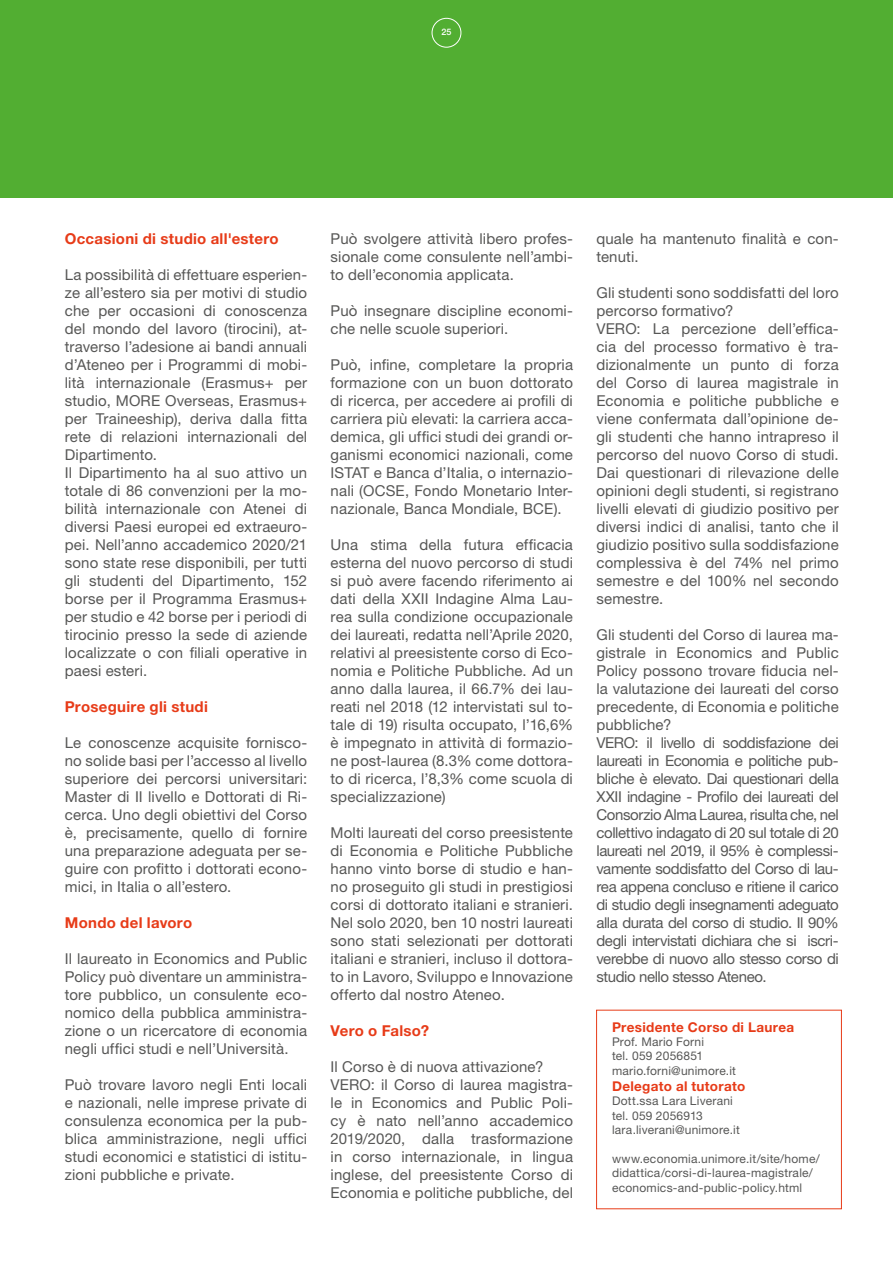
<style>
.page{position:relative;width:893px;height:1263px;background:#fff}
.page>*{position:absolute;margin:0;border:0;box-sizing:border-box;transform-origin:0 0}
.t1{font:15px/18px "Helvetica Neue LT Std";letter-spacing:.01em;color:#575756;text-align:justify}
.t2{font:15px/18px "Helvetica Neue LT Std";letter-spacing:-.025em;color:#575756}
.t3{font:700 15px "Helvetica Neue LT Std";letter-spacing:.02em;color:#e73b18}
.t4{font:700 13.5px "Helvetica Neue LT Std";letter-spacing:.025em;color:#e73b18}
.t5{font:12px/14.4px "Helvetica Neue LT Std";letter-spacing:.02em;color:#575756}
.t6{font:500 9px "Helvetica Neue LT Std";color:#fff}
</style>
<div class="page">
<div style="left:596px;top:1010px;width:246px;height:199px;border:1px solid #e73b18"></div>
<div style="left:0;top:0;width:893px;height:197px;background:#52ae32"></div>
<div style="left:432px;top:18px;width:29px;height:29px;border:1px solid #fff;border-radius:50%"></div>
<p class="t6" style="left:441px;top:27px;width:12px">25</p>
<p class="t3" style="left:65px;top:229px;width:215px">Occasioni di studio all'estero</p>
<p class="t1" style="left:65px;top:265px;width:244px;text-align:left">La possibilità di effettuare esperien&shy;ze all’estero sia per motivi di studio che per occasioni di conoscenza del mondo del lavoro (tirocini), at&shy;traverso l’adesione ai bandi annuali d’Ateneo per i Programmi di mobi&shy;lità internazionale (Erasmus+ per studio, MORE Overseas, Erasmus+ per Traineeship), deriva dalla fitta rete di relazioni internazionali del Dipartimento.<br>Il Dipartimento ha al suo attivo un totale di 86 convenzioni per la mo&shy;bilità internazionale con Atenei di diversi Paesi europei ed extraeuro&shy;pei. Nell’anno accademico 2020/21 sono state rese disponibili, per tutti gli studenti del Dipartimento, 152 borse per il Programma Erasmus+ per studio e 42 borse per i periodi di tirocinio presso la sede di aziende localizzate o con filiali operative in paesi esteri.</p>
<p class="t3" style="left:65px;top:697px;width:145px">Proseguire gli studi</p>
<p class="t1" style="left:65px;top:733px;width:244px">Le conoscenze acquisite fornisco&shy;no solide basi per l’accesso al livello superiore dei percorsi universitari:<br>Master di II livello e Dottorati di Ri&shy;cerca. Uno degli obiettivi del Corso è, precisamente, quello di fornire una preparazione adeguata per se&shy;guire con profitto i dottorati econo&shy;mici, in Italia o all’estero.</p>
<p class="t3" style="left:65px;top:913px;width:129px">Mondo del lavoro</p>
<p class="t1" style="left:65px;top:949px;width:244px">Il laureato in Economics and Public Policy può diventare un amministra&shy;tore pubblico, un consulente eco&shy;nomico della pubblica amministra&shy;zione o un ricercatore di economia negli uffici studi e nell’Università.</p>
<p class="t1" style="left:65px;top:1075px;width:244px">Può trovare lavoro negli Enti locali e nazionali, nelle imprese private di consulenza economica per la pub&shy;blica amministrazione, negli uffici studi economici e statistici di istitu&shy;zioni pubbliche e private.</p>
<p class="t1" style="left:331px;top:229px;width:244px">Può svolgere attività libero profes&shy;sionale come consulente nell’ambi&shy;to dell’economia applicata.</p>
<p class="t1" style="left:331px;top:301px;width:244px">Può insegnare discipline economi&shy;che nelle scuole superiori.</p>
<p class="t1" style="left:331px;top:355px;width:244px">Può, infine, completare la propria formazione con un buon dottorato di ricerca, per accedere ai profili di carriera più elevati: la carriera acca&shy;demica, gli uffici studi dei grandi or&shy;ganismi economici nazionali, come ISTAT e Banca d’Italia, o internazio&shy;nali (OCSE, Fondo Monetario Inter&shy;nazionale, Banca Mondiale, BCE).</p>
<p class="t1" style="left:331px;top:535px;width:244px">Una stima della futura efficacia esterna del nuovo percorso di studi si può avere facendo riferimento ai dati della XXII Indagine Alma Lau&shy;rea sulla condizione occupazionale dei laureati, redatta nell’Aprile 2020, relativi al preesistente corso di Eco&shy;nomia e Politiche Pubbliche. Ad un anno dalla laurea, il 66.7% dei lau&shy;reati nel 2018 (12 intervistati sul to&shy;tale di 19) risulta occupato, l’16,6% è impegnato in attività di formazio&shy;ne post-laurea (8.3% come dottora&shy;to di ricerca, l’8,3% come scuola di specializzazione)</p>
<p class="t1" style="left:331px;top:823px;width:244px">Molti laureati del corso preesistente di Economia e Politiche Pubbliche hanno vinto borse di studio e han&shy;no proseguito gli studi in prestigiosi corsi di dottorato italiani e stranieri.<br>Nel solo 2020, ben 10 nostri laureati sono stati selezionati per dottorati italiani e stranieri, incluso il dottora&shy;to in Lavoro, Sviluppo e Innovazione offerto dal nostro Ateneo.</p>
<p class="t3" style="left:331px;top:1021px;width:100px">Vero o Falso?</p>
<p class="t1" style="left:331px;top:1057px;width:244px;text-align:left">Il Corso è di nuova attivazione?<br>VERO: il Corso di laurea magistra&shy;le in Economics and Public Poli&shy;cy è nato nell’anno accademico 2019/2020, dalla trasformazione in corso internazionale, in lingua inglese, del preesistente Corso di Economia e politiche pubbliche, del</p>
<p class="t1" style="left:596px;top:229px;width:244px">quale ha mantenuto finalità e con&shy;tenuti.</p>
<p class="t1" style="left:596px;top:283px;width:244px;text-align:left">Gli studenti sono soddisfatti del loro percorso formativo?<br>VERO: La percezione dell’effica&shy;cia del processo formativo è tra&shy;dizionalmente un punto di forza del Corso di laurea magistrale in Economia e politiche pubbliche e viene confermata dall’opinione de&shy;gli studenti che hanno intrapreso il percorso del nuovo Corso di studi.<br>Dai questionari di rilevazione delle opinioni degli studenti, si registrano livelli elevati di giudizio positivo per diversi indici di analisi, tanto che il giudizio positivo sulla soddisfazione complessiva è del 74% nel primo semestre e del 100% nel secondo semestre.</p>
<p class="t2" style="left:596px;top:625px;width:244px">Gli studenti del Corso di laurea ma&shy;gistrale in Economics and Public Policy possono trovare fiducia nel&shy;la valutazione dei laureati del corso precedente, di Economia e politiche pubbliche?<br>VERO: il livello di soddisfazione dei laureati in Economia e politiche pub&shy;bliche è elevato. Dai questionari della XXII indagine - Profilo dei laureati del Consorzio Alma Laurea, risulta che, nel collettivo indagato di 20 sul totale di 20 laureati nel 2019, il 95% è complessi&shy;vamente soddisfatto del Corso di lau&shy;rea appena concluso e ritiene il carico di studio degli insegnamenti adeguato alla durata del corso di studio. Il 90% degli intervistati dichiara che si iscri&shy;verebbe di nuovo allo stesso corso di studio nello stesso Ateneo.</p>
<p class="t4" style="left:612px;top:1018px;width:184px">Presidente Corso di Laurea</p>
<p class="t5" style="left:612px;top:1034px;width:125px">Prof. Mario Forni<br>tel. 059 2056851 mario.forni@unimore.it</p>
<p class="t4" style="left:612px;top:1078px;width:135px">Delegato al tutorato</p>
<p class="t5" style="left:612px;top:1094px;width:129px">Dott.ssa Lara Liverani tel. 059 2056913 lara.liverani@unimore.it</p>
<p class="t5" style="left:612px;top:1151px;width:209px">www.economia.unimore.it/site/home/ didattica/corsi-di-laurea-magistrale/ economics-and-public-policy.html</p>
</div>
